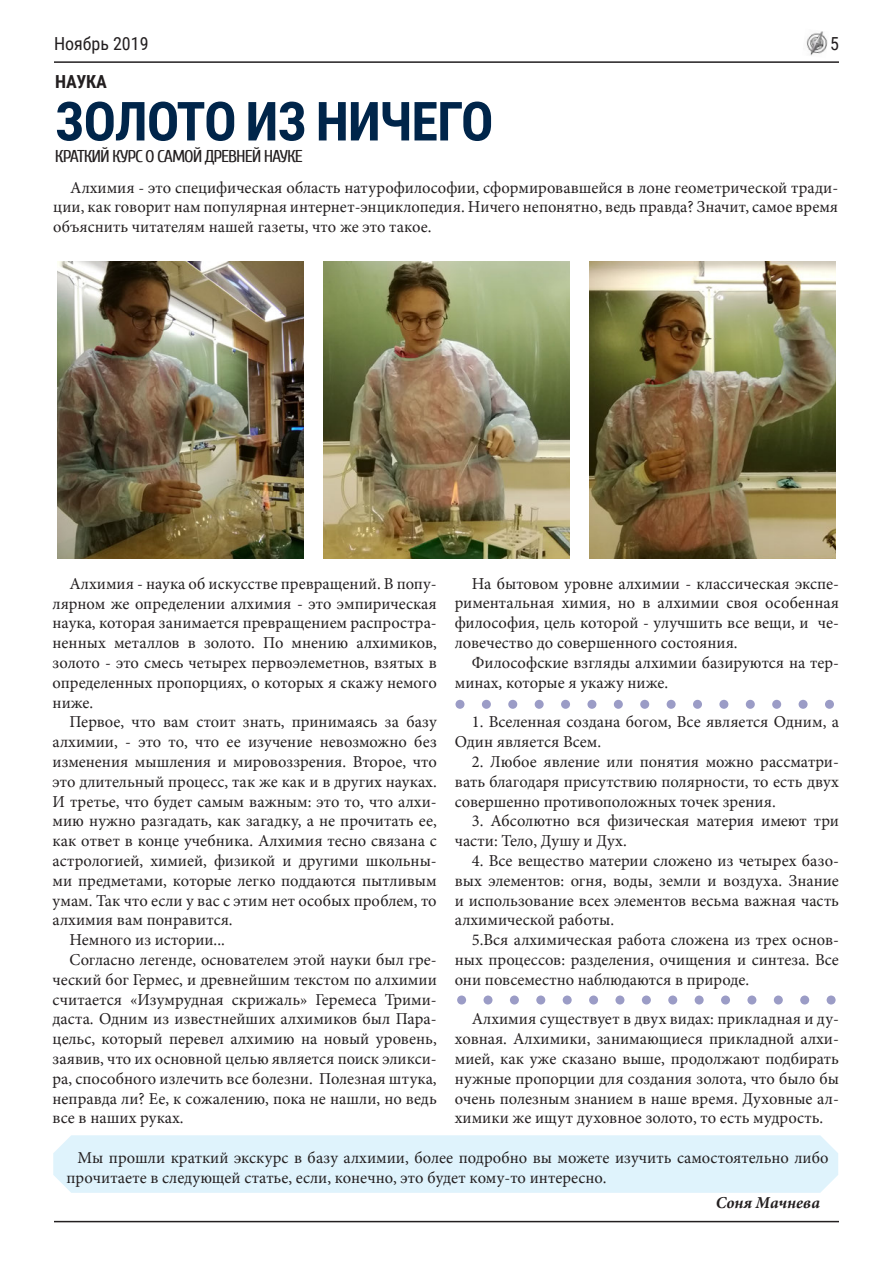
<style>
.page{position:relative;width:893px;height:1263px;background:#fff}
.page>*{position:absolute;margin:0;border:0;box-sizing:border-box;transform-origin:0 0}
.t1{font:700 54px "Roboto Condensed";letter-spacing:-.015em;color:#00254a}
.t2{font:18px "Roboto Condensed";color:#231f20}
.t3{font:700 18px "Roboto Condensed";letter-spacing:-.015em;color:#231f20}
.t4{font:17.1px "Cuprum";letter-spacing:-.06em;color:#231f20;scale:1.05 1}
.t5{font:16.5px/19.8px "Minion Pro";color:#231f20;text-align:justify}
.t6{font:italic 700 16.5px "Minion Pro";color:#231f20}
</style>
<div class="page">
<hr style="left:54px;top:61px;width:785px;height:2px;background:#231f20">
<hr style="left:54px;top:1221px;width:785px;height:1px;background:#231f20">
<img style="left:806px;top:31px;width:22px;height:25px">
<img style="left:58px;top:262px;width:246px;height:297px">
<div style="left:53px;top:1135px;width:785px;height:58px;background:#dff3fc"></div>
<svg style="left:455px;top:700px;width:379px;height:9px"></svg>
<svg style="left:457px;top:995px;width:379px;height:9px"></svg>
<img style="left:323px;top:262px;width:247px;height:297px">
<img style="left:589px;top:262px;width:247px;height:297px">
<p class="t2" style="left:54px;top:31px;width:96px">Ноябрь 2019</p>
<p class="t2" style="left:830px;top:31px;width:10px">5</p>
<p class="t3" style="left:55px;top:69px;width:53px">НАУКА</p>
<h1 class="t1" style="left:55px;top:83px;width:440px">ЗОЛОТО ИЗ НИЧЕГО</h1>
<p class="t4" style="left:55px;top:147px;width:238px">КРАТКИЙ КУРС О САМОЙ ДРЕВНЕЙ НАУКЕ</p>
<p class="t5" style="left:53px;top:178px;width:786px;text-indent:17px">Алхимия - это специфическая область натурофилософии, сформировавшейся в лоне геометрической тради&shy;ции, как говорит нам популярная интернет-энциклопедия. Ничего непонятно, ведь правда? Значит, самое время объяснить читателям нашей газеты, что же это такое.</p>
<p class="t5" style="left:455px;top:574px;width:386px;text-indent:17px">На бытовом уровне алхимии - классическая экспе&shy;риментальная химия, но в алхимии своя особенная философия, цель которой - улучшить все вещи, и че&shy;ловечество до совершенного состояния.</p>
<p class="t5" style="left:455px;top:653px;width:386px;text-indent:17px">Философские взгляды алхимии базируются на тер&shy;минах, которые я укажу ниже.</p>
<p class="t5" style="left:455px;top:712px;width:386px;text-indent:17px">1. Вселенная создана богом, Все является Одним, а<br>Один является Всем.</p>
<p class="t5" style="left:455px;top:752px;width:386px;text-indent:17px">2. Любое явление или понятия можно рассматри&shy;вать благодаря присутствию полярности, то есть двух совершенно противоположных точек зрения.</p>
<p class="t5" style="left:455px;top:811px;width:386px;text-indent:17px">3. Абсолютно вся физическая материя имеют три части: Тело, Душу и Дух.</p>
<p class="t5" style="left:455px;top:851px;width:386px;text-indent:17px">4. Все вещество материи сложено из четырех базо&shy;вых элементов: огня, воды, земли и воздуха. Знание и использование всех элементов весьма важная часть алхимической работы.</p>
<p class="t5" style="left:455px;top:930px;width:386px;text-indent:17px">5.Вся алхимическая работа сложена из трех основ&shy;ных процессов: разделения, очищения и синтеза. Все они повсеместно наблюдаются в природе.</p>
<p class="t5" style="left:455px;top:1009px;width:386px;text-indent:17px">Алхимия существует в двух видах: прикладная и ду&shy;ховная. Алхимики, занимающиеся прикладной алхи&shy;мией, как уже сказано выше, продолжают подбирать нужные пропорции для создания золота, что было бы очень полезным знанием в наше время. Духовные ал&shy;химики же ищут духовное золото, то есть мудрость.</p>
<p class="t5" style="left:67px;top:1148px;width:764px;text-indent:11px">Мы прошли краткий экскурс в базу алхимии, более подробно вы можете изучить самостоятельно либо прочитаете в следующей статье, если, конечно, это будет кому-то интересно.</p>
<p class="t6" style="left:716px;top:1191px;width:106px">Соня Мачнева</p>
<p class="t5" style="left:53px;top:574px;width:386px;text-indent:17px">Алхимия - наука об искусстве превращений. В попу&shy;лярном же определении алхимия - это эмпирическая наука, которая занимается превращением распростра&shy;ненных металлов в золото. По мнению алхимиков, золото - это смесь четырех первоэлеметнов, взятых в определенных пропорциях, о которых я скажу немого ниже.</p>
<p class="t5" style="left:70px;top:712px;width:369px">Первое, что вам стоит знать, принимаясь за базу</p>
<p class="t5" style="left:53px;top:732px;width:386px">алхимии, - это то, что ее изучение невозможно без</p>
<p class="t5" style="left:53px;top:752px;width:386px">изменения мышления и мировоззрения. Второе, что</p>
<p class="t5" style="left:53px;top:772px;width:386px">это длительный процесс, так же как и в других науках.</p>
<p class="t5" style="left:53px;top:791px;width:386px">И третье, что будет самым важным: это то, что алхи-</p>
<p class="t5" style="left:53px;top:811px;width:386px">мию нужно разгадать, как загадку, а не прочитать ее,</p>
<p class="t5" style="left:53px;top:831px;width:386px">как ответ в конце учебника. Алхимия тесно связана с</p>
<p class="t5" style="left:53px;top:851px;width:386px">астрологией, химией, физикой и другими школьны-</p>
<p class="t5" style="left:53px;top:871px;width:386px">ми предметами, которые легко поддаются пытливым</p>
<p class="t5" style="left:53px;top:890px;width:386px">умам. Так что если у вас с этим нет особых проблем, то</p>
<p class="t5" style="left:53px;top:910px;width:182px">алхимия вам понравится.</p>
<p class="t5" style="left:70px;top:930px;width:157px">Немного из истории...</p>
<p class="t5" style="left:70px;top:950px;width:369px">Согласно легенде, основателем этой науки был гре-</p>
<p class="t5" style="left:53px;top:970px;width:386px">ческий бог Гермес, и древнейшим текстом по алхимии</p>
<p class="t5" style="left:53px;top:989px;width:386px">считается «Изумрудная скрижаль» Геремеса Трими-</p>
<p class="t5" style="left:53px;top:1009px;width:386px">даста. Одним из известнейших алхимиков был Пара-</p>
<p class="t5" style="left:53px;top:1029px;width:386px">цельс, который перевел алхимию на новый уровень,</p>
<p class="t5" style="left:53px;top:1049px;width:386px">заявив, что их основной целью является поиск эликси-</p>
<p class="t5" style="left:53px;top:1069px;width:386px">ра, способного излечить все болезни. Полезная штука,</p>
<p class="t5" style="left:53px;top:1088px;width:386px">неправда ли? Ее, к сожалению, пока не нашли, но ведь</p>
<p class="t5" style="left:53px;top:1108px;width:133px">все в наших руках.</p>
</div>
